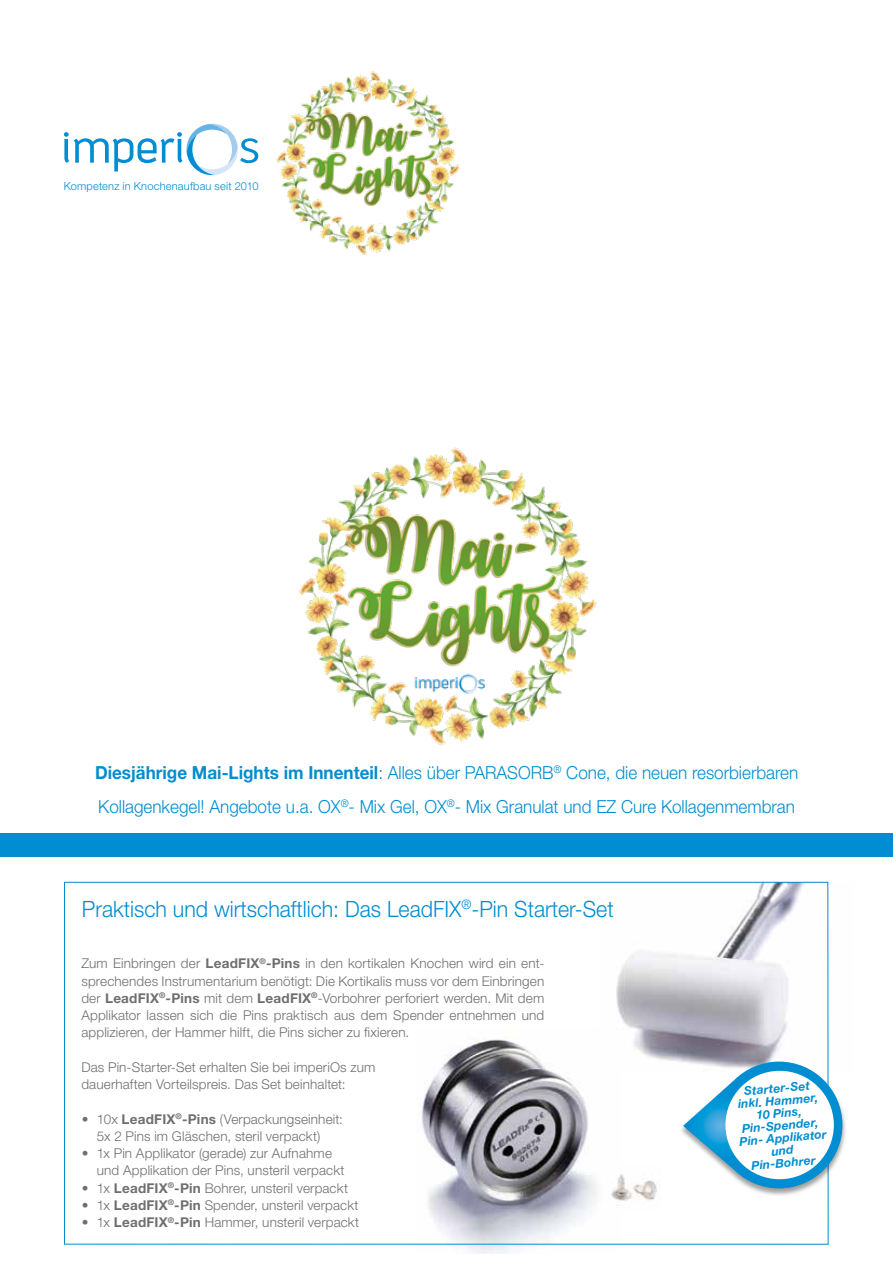
<style>
.page{position:relative;width:893px;height:1263px;background:#fff}
.page>*{position:absolute;margin:0;border:0;box-sizing:border-box;transform-origin:0 0}
.t1{font:300 22.5px "Helvetica Neue LT";color:#008dd1;scale:.95 1}
.t2{font:300 18px/34.5px "Helvetica Neue LT";color:#008dd1;scale:.95 1}
.t3{font:300 13.5px/17.2px "Helvetica Neue LT";letter-spacing:.01em;color:#706f6f}
.t4{font:italic 700 12px/12.5px "Helvetica Neue LT";color:#008dd1;text-align:center}
.t5{font:300 11.1px "Helvetica Neue LT Std";letter-spacing:.015em;color:#008dd1}
.s1{font-weight:700}
</style>
<div class="page">
<div style="left:0;top:833px;width:893px;height:24px;background:#008dd1"></div>
<svg style="left:64px;top:124px;width:194px;height:51px"></svg>
<img style="left:299px;top:447px;width:298px;height:299px">
<img style="left:276px;top:71px;width:184px;height:184px">
<svg style="left:343px;top:209px;width:52px;height:14px"></svg>
<img style="left:416px;top:1039px;width:205px;height:214px">
<img style="left:600px;top:882px;width:229px;height:190px">
<img style="left:608px;top:1165px;width:49px;height:45px">
<div style="left:679px;top:1061px;width:168px;height:136px;background:#000;opacity:.38"></div>
<svg style="left:683px;top:1061px;width:160px;height:127px"></svg>
<div style="left:725px;top:1070px;width:109px;height:109px;background:#fff;border-radius:50%"></div>
<p class="t5" style="left:64px;top:179px;width:196px">Kompetenz in Knochenaufbau seit 2010</p>
<h2 class="t2" style="left:95px;top:754px;width:742px"><span class="s1">Diesjährige Mai-Lights im Innenteil</span>: Alles über PARASORB<sup>®</sup> Cone, die neuen resorbierbaren<br>Kollagenkegel! Angebote u.a. OX<sup>®</sup>- Mix Gel, OX<sup>®</sup>- Mix Granulat und EZ Cure Kollagenmembran</h2>
<h1 class="t1" style="left:82px;top:895px;width:561px">Praktisch und wirtschaftlich: Das LeadFIX<sup>®</sup>-Pin Starter-Set</h1>
<p class="t3" style="left:81px;top:955px;width:464px;text-align:justify">Zum Einbringen der <span class="s1">LeadFIX</span><sup>®</sup><span class="s1">-Pins</span> in den kortikalen Knochen wird ein ent&shy;sprechendes Instrumentarium benötigt: Die Kortikalis muss vor dem Einbringen der <span class="s1">LeadFIX</span><sup>®</sup><span class="s1">-Pins</span> mit dem <span class="s1">LeadFIX</span><sup>®</sup>-Vorbohrer perforiert werden. Mit dem Applikator lassen sich die Pins praktisch aus dem Spender entnehmen und applizieren, der Hammer hilft, die Pins sicher zu fixieren.</p>
<p class="t3" style="left:81px;top:1058px;width:296px">Das Pin-Starter-Set erhalten Sie bei imperiOs zum dauerhaften Vorteilspreis. Das Set beinhaltet:</p>
<p class="t3" style="left:82px;top:1110px;width:263px;text-align:center">• 10x <span class="s1">LeadFIX</span><sup>®</sup><span class="s1">-Pins</span> (Verpackungseinheit:<br>5x 2 Pins im Gläschen, steril verpackt)</p>
<p class="t3" style="left:97px;top:1144px;width:249px;text-indent:-15px">• 1x Pin Applikator (gerade) zur Aufnahme und Applikation der Pins, unsteril verpackt</p>
<p class="t3" style="left:82px;top:1179px;width:268px">• 1x <span class="s1">LeadFIX</span><sup>®</sup><span class="s1">-Pin</span> Bohrer, unsteril verpackt</p>
<p class="t3" style="left:82px;top:1196px;width:278px">• 1x <span class="s1">LeadFIX</span><sup>®</sup><span class="s1">-Pin</span> Spender, unsteril verpackt</p>
<p class="t3" style="left:82px;top:1213px;width:279px">• 1x <span class="s1">LeadFIX</span><sup>®</sup><span class="s1">-Pin</span> Hammer, unsteril verpackt</p>
<p class="t4" style="left:735px;top:1085px;width:89px;rotate:-5deg">Starter-Set inkl. Hammer,<br>10 Pins,<br>Pin-Spender,<br>Pin- Applikator und<br>Pin-Bohrer</p>
</div>
